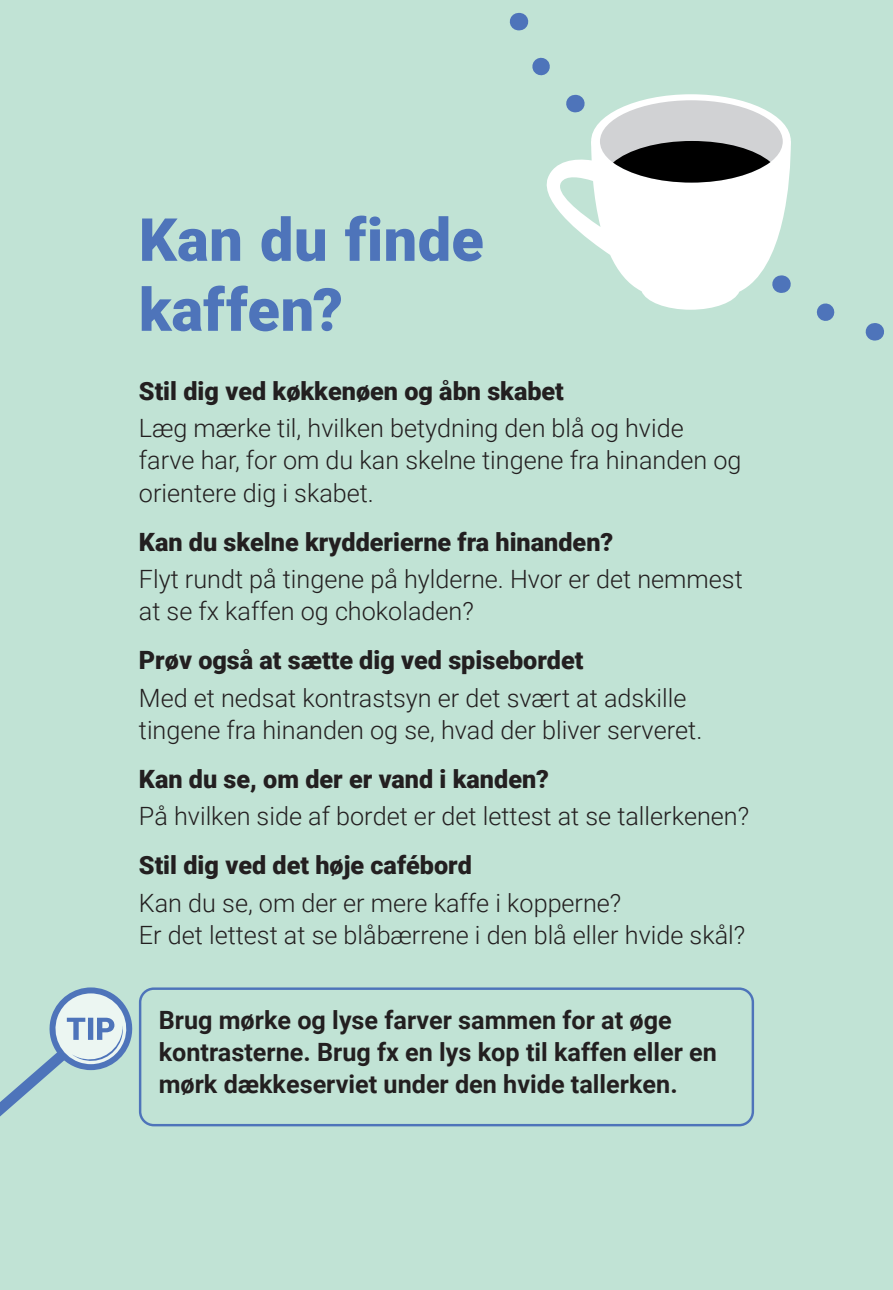
<style>
.page{position:relative;width:893px;height:1290px;background:#c1e3d5}
.page>*{position:absolute;margin:0;border:0;box-sizing:border-box;transform-origin:0 0}
.t1{font:900 59.5px/70px "Roboto";letter-spacing:.01em;color:#4e74ba}
.t2{font:300 25.2px/32.2px "Roboto";color:#231f20}
.t3{font:900 25.2px "Roboto";color:#231f20}
.t4{font:700 25.2px/32.2px "Roboto";color:#231f20}
</style>
<div class="page">
<div style="left:591px;top:94px;width:200px;height:94px;background:#fff;border-radius:50%"></div>
<div style="left:600px;top:100px;width:183px;height:83px;background:#d1d2d4;border-radius:50%"></div>
<svg style="left:518px;top:13px;width:1px;height:17px"></svg>
<svg style="left:532px;top:57px;width:49px;height:55px"></svg>
<svg style="left:546px;top:141px;width:245px;height:169px"></svg>
<svg style="left:816px;top:303px;width:59px;height:38px"></svg>
<div style="left:139px;top:987px;width:615px;height:139px;border:2px solid #4e74ba;border-radius:14px"></div>
<svg style="left:0;top:987px;width:133px;height:130px"></svg>
<h1 class="t1" style="left:139px;top:202px;width:346px">Kan du finde kaffen?</h1>
<p class="t3" style="left:139px;top:373px;width:427px">Stil dig ved køkkenøen og åbn skabet</p>
<p class="t2" style="left:139px;top:411px;width:604px">Læg mærke til, hvilken betydning den blå og hvide farve har, for om du kan skelne tingene fra hinanden og orientere dig i skabet.</p>
<p class="t3" style="left:139px;top:524px;width:476px">Kan du skelne krydderierne fra hinanden?</p>
<p class="t2" style="left:139px;top:562px;width:605px">Flyt rundt på tingene på hylderne. Hvor er det nemmest at se fx kaffen og chokoladen?</p>
<p class="t3" style="left:139px;top:643px;width:446px">Prøv også at sætte dig ved spisebordet</p>
<p class="t2" style="left:139px;top:680px;width:565px">Med et nedsat kontrastsyn er det svært at adskille tingene fra hinanden og se, hvad der bliver serveret.</p>
<p class="t3" style="left:139px;top:761px;width:412px">Kan du se, om der er vand i kanden?</p>
<p class="t2" style="left:139px;top:799px;width:612px">På hvilken side af bordet er det lettest at se tallerkenen?</p>
<p class="t3" style="left:139px;top:848px;width:335px">Stil dig ved det høje cafébord</p>
<p class="t2" style="left:139px;top:886px;width:608px">Kan du se, om der er mere kaffe i kopperne?<br>Er det lettest at se blåbærrene i den blå eller hvide skål?</p>
<p class="t4" style="left:159px;top:1003px;width:560px">Brug mørke og lyse farver sammen for at øge kontrasterne. Brug fx en lys kop til kaffen eller en mørk dækkeserviet under den hvide tallerken.</p>
</div>
